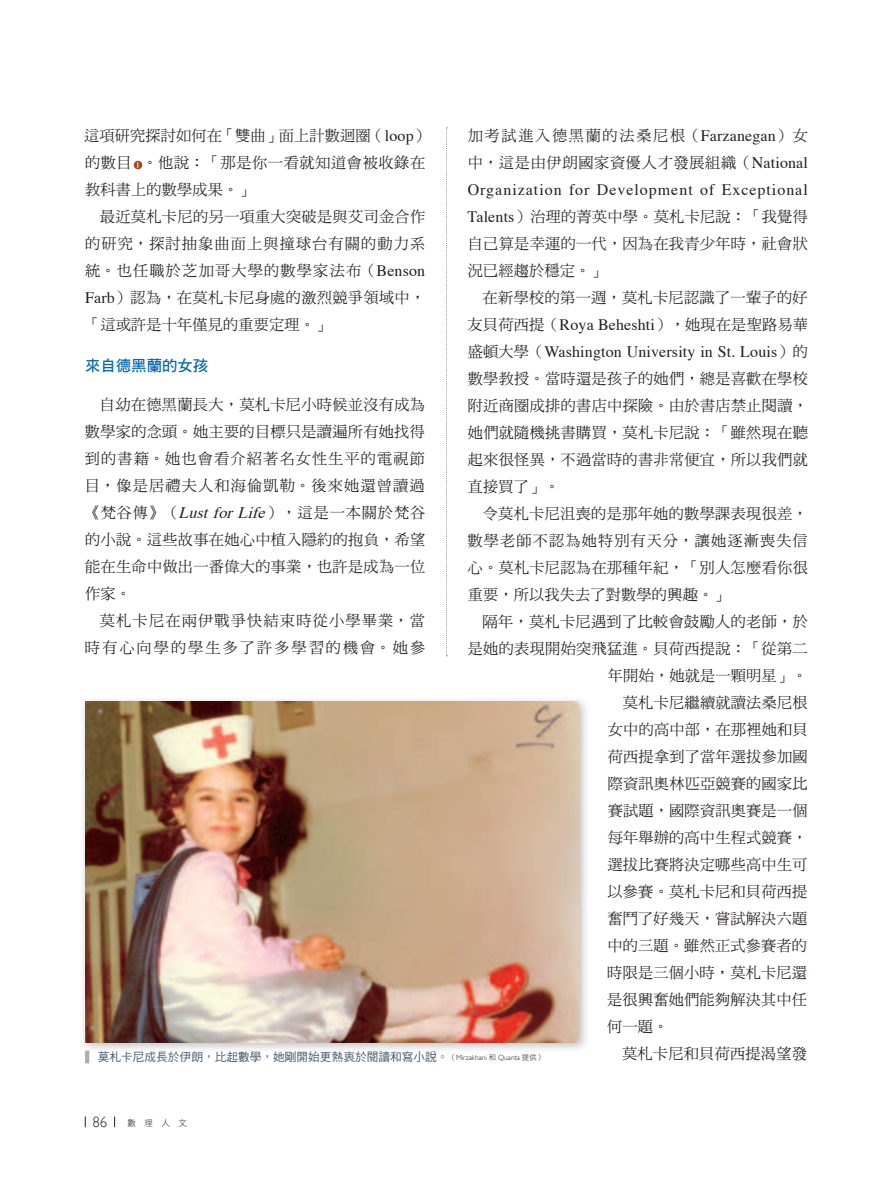
<style>
.page{position:relative;width:893px;height:1191px;background:#fff}
.page>*{position:absolute;margin:0;border:0;box-sizing:border-box;transform-origin:0 0}
.t1{font:15.9px "Times";letter-spacing:.06em;color:#231f20}
.t2{font:15.9px "Times";letter-spacing:.01em;color:#231f20}
.t3{font:15.45px "DF Hei Std W7";color:#0166b3}
.t4{font:15.15px "DF Ming Std W5";letter-spacing:.02em;color:#231f20}
.t5{font:15.15px "DF Ming Std W5";letter-spacing:.075em;color:#231f20}
.t6{font:15.15px "DF Ming Std W5";letter-spacing:.07em;color:#231f20}
.t7{font:15.15px/27px "DF Ming Std W5";letter-spacing:.045em;color:#231f20}
.t8{font:15.15px "DF Ming Std W5";letter-spacing:.055em;color:#231f20}
.t9{font:15.15px "DF Ming Std W5";letter-spacing:.04em;color:#231f20}
.t10{font:15.15px "DF Ming Std W5";letter-spacing:.13em;color:#231f20}
.t11{font:300 14.85px "Gill Sans";color:#231f20}
.t12{font:11.7px "DF Hei Std W5";color:#465b71}
.t13{font:8.55px "DF Hei Std W3";color:#231f20}
.s1{font-family:"Times";font-size:15.9px}
.s2{font-family:"Gill Sans";font-size:8.55px;color:#fff}
.s3{font-family:"Times";font-style:italic;font-size:15.9px}
.s4{font-family:"DF Ming Std W5";font-size:15.15px}
.s5{font-family:"DF Hei Std W3";font-size:7.5px;color:#231f20}
.s6{font-family:"Gill Sans";font-weight:300;font-size:7.5px;color:#231f20}
</style>
<div class="page">
<svg style="left:446px;top:128px;width:1px;height:528px"></svg>
<svg style="left:134px;top:161px;width:8px;height:8px"></svg>
<div style="left:79px;top:696px;width:511px;height:358px;background:#231f20;opacity:.3"></div>
<img style="left:85px;top:702px;width:493px;height:340px">
<hr style="left:85px;top:1050px;width:4px;height:13px;background:#a9afb2">
<p class="t4" style="left:84px;top:127px;width:346px">這項研究探討如何在「雙曲」面上計數迴圈（<span class="s1">loop</span>）</p>
<p class="t9" style="left:85px;top:154px;width:342px">的數目 <span class="s2">1</span> 。他說：「那是你一看就知道會被收錄在</p>
<p class="t4" style="left:85px;top:181px;width:170px">教科書上的數學成果。」</p>
<p class="t4" style="left:100px;top:208px;width:327px">最近莫札卡尼的另一項重大突破是與艾司金合作</p>
<p class="t6" style="left:85px;top:235px;width:342px">的研究，探討抽象曲面上與撞球台有關的動力系</p>
<p class="t5" style="left:85px;top:262px;width:342px">統。也任職於芝加哥大學的數學家法布（<span class="s1">Benson</span></p>
<p class="t4" style="left:85px;top:289px;width:342px"><span class="s1">Farb</span>）認為，在莫札卡尼身處的激烈競爭領域中，</p>
<p class="t4" style="left:85px;top:316px;width:247px">「這或許是十年僅見的重要定理。」</p>
<p class="t3" style="left:85px;top:357px;width:125px">來自德黑蘭的女孩</p>
<p class="t4" style="left:100px;top:397px;width:327px">自幼在德黑蘭長大，莫札卡尼小時候並沒有成為</p>
<p class="t4" style="left:85px;top:424px;width:342px">數學家的念頭。她主要的目標只是讀遍所有她找得</p>
<p class="t6" style="left:85px;top:451px;width:342px">到的書籍。她也會看介紹著名女性生平的電視節</p>
<p class="t5" style="left:85px;top:478px;width:342px">目，像是居禮夫人和海倫凱勒。後來她還曾讀過</p>
<p class="t8" style="left:85px;top:505px;width:342px">《梵谷傳》（<span class="s3">LustforLife</span>），這是一本關於梵谷</p>
<p class="t4" style="left:85px;top:532px;width:342px">的小說。這些故事在她心中植入隱約的抱負，希望</p>
<p class="t4" style="left:85px;top:559px;width:342px">能在生命中做出一番偉大的事業，也許是成為一位</p>
<p class="t4" style="left:85px;top:586px;width:47px">作家。</p>
<p class="t5" style="left:100px;top:613px;width:327px">莫札卡尼在兩伊戰爭快結束時從小學畢業，當</p>
<p class="t10" style="left:85px;top:640px;width:342px">時有心向學的學生多了許多學習的機會。她參</p>
<p class="t7" style="left:468px;top:121px;width:342px">加考試進入德黑蘭的法桑尼根（<span class="s1">Farzanegan</span>）女中，這是由伊朗國家資優人才發展組織（<span class="s1">National</span></p>
<p class="t1" style="left:468px;top:174px;width:342px">Organization for Development of Exceptional</p>
<p class="t4" style="left:468px;top:208px;width:342px"><span class="s1">Talents</span>）治理的菁英中學。莫札卡尼說：「我覺得</p>
<p class="t4" style="left:468px;top:235px;width:342px">自己算是幸運的一代，因為在我青少年時，社會狀</p>
<p class="t4" style="left:468px;top:262px;width:140px">況已經趨於穩定。」</p>
<p class="t4" style="left:483px;top:289px;width:327px">在新學校的第一週，莫札卡尼認識了一輩子的好</p>
<p class="t4" style="left:468px;top:316px;width:342px">友貝荷西提（<span class="s1">Roya Beheshti</span>），她現在是聖路易華</p>
<p class="t2" style="left:468px;top:336px;width:342px"><span class="s4">盛頓大學（</span>Washington University in St. Louis<span class="s4">）的</span></p>
<p class="t4" style="left:468px;top:370px;width:342px">數學教授。當時還是孩子的她們，總是喜歡在學校</p>
<p class="t4" style="left:468px;top:397px;width:342px">附近商圈成排的書店中探險。由於書店禁止閱讀，</p>
<p class="t4" style="left:468px;top:424px;width:342px">她們就隨機挑書購買，莫札卡尼說：「雖然現在聽</p>
<p class="t4" style="left:468px;top:451px;width:342px">起來很怪異，不過當時的書非常便宜，所以我們就</p>
<p class="t4" style="left:468px;top:478px;width:93px">直接買了」。</p>
<p class="t4" style="left:483px;top:505px;width:327px">令莫札卡尼沮喪的是那年她的數學課表現很差，</p>
<p class="t6" style="left:468px;top:532px;width:342px">數學老師不認為她特別有天分，讓她逐漸喪失信</p>
<p class="t4" style="left:468px;top:559px;width:342px">心。莫札卡尼認為在那種年紀，「別人怎麼看你很</p>
<p class="t4" style="left:468px;top:586px;width:262px">重要，所以我失去了對數學的興趣。」</p>
<p class="t4" style="left:483px;top:613px;width:327px">隔年，莫札卡尼遇到了比較會鼓勵人的老師，於</p>
<p class="t4" style="left:468px;top:640px;width:342px">是她的表現開始突飛猛進。貝荷西提說：「從第二</p>
<p class="t4" style="left:608px;top:667px;width:201px">年開始，她就是一顆明星」。</p>
<p class="t4" style="left:623px;top:694px;width:186px">莫札卡尼繼續就讀法桑尼根</p>
<p class="t4" style="left:608px;top:721px;width:201px">女中的高中部，在那裡她和貝</p>
<p class="t4" style="left:608px;top:748px;width:201px">荷西提拿到了當年選拔參加國</p>
<p class="t4" style="left:608px;top:775px;width:201px">際資訊奧林匹亞競賽的國家比</p>
<p class="t4" style="left:608px;top:802px;width:201px">賽試題，國際資訊奧賽是一個</p>
<p class="t4" style="left:608px;top:829px;width:201px">每年舉辦的高中生程式競賽，</p>
<p class="t4" style="left:608px;top:856px;width:201px">選拔比賽將決定哪些高中生可</p>
<p class="t4" style="left:608px;top:883px;width:201px">以參賽。莫札卡尼和貝荷西提</p>
<p class="t4" style="left:607px;top:910px;width:201px">奮鬥了好幾天，嘗試解決六題</p>
<p class="t4" style="left:607px;top:937px;width:201px">中的三題。雖然正式參賽者的</p>
<p class="t4" style="left:607px;top:964px;width:201px">時限是三個小時，莫札卡尼還</p>
<p class="t4" style="left:607px;top:991px;width:201px">是很興奮她們能夠解決其中任</p>
<p class="t4" style="left:607px;top:1018px;width:63px">何一題。</p>
<p class="t4" style="left:622px;top:1045px;width:186px">莫札卡尼和貝荷西提渴望發</p>
<p class="t12" style="left:98px;top:1050px;width:448px">莫札卡尼成長於伊朗，比起數學，她剛開始更熱衷於閱讀和寫小說。<span class="s5">（</span><span class="s6">Mirzakhani</span> <span class="s5">和</span> <span class="s6">Quanta</span> <span class="s5">提供）</span></p>
<p class="t11" style="left:92px;top:1113px;width:16px">86</p>
<p class="t13" style="left:128px;top:1118px;width:61px">數　理　人　文</p>
</div>
